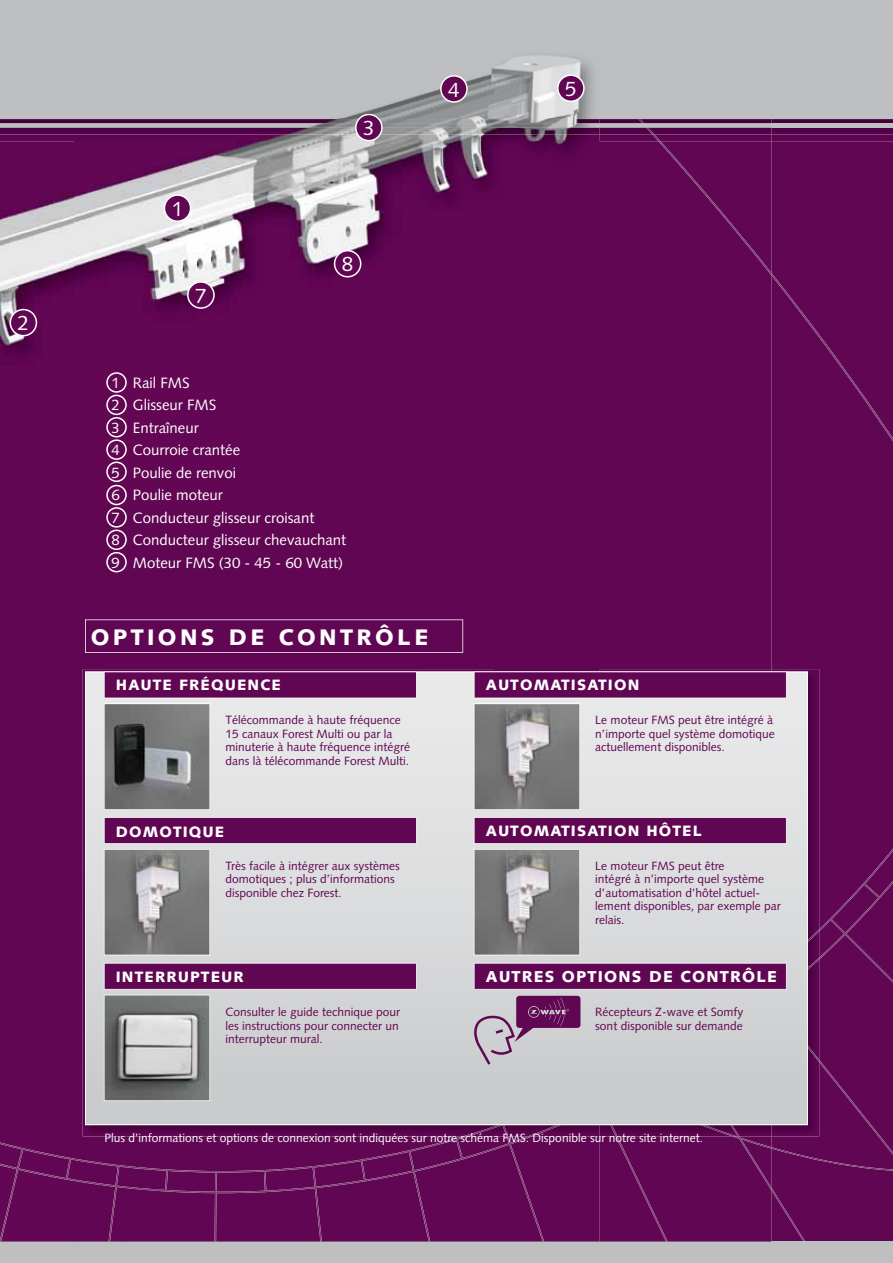
<style>
.page{position:relative;width:893px;height:1263px;background:#fff}
.page>*{position:absolute;margin:0;border:0;box-sizing:border-box;transform-origin:0 0}
.t1{font:900 22.5px "Syntax";letter-spacing:.15em;color:#fff}
.t2{font:20.7px "Syntax";color:#fff}
.t3{font:900 15.75px "Syntax";letter-spacing:.075em;color:#fff}
.t4{font:15px/22.5px "Syntax";color:#fff}
.t5{font:900 15px "Syntax";letter-spacing:.075em;color:#fff}
.t6{font:12px/13.5px "Syntax";color:#600653}
.t7{font:12px "Syntax";color:#fff}
</style>
<div class="page">
<div style="left:771px;top:141px;width:122px;height:1101px;background:#600653"></div>
<div style="left:0;top:1242px;width:893px;height:21px;background:#bdbfc0"></div>
<div style="left:0;top:0;width:893px;height:119px;background:#bdbfc0"></div>
<img style="left:771px;top:119px;width:122px;height:22px">
<div style="left:0;top:123px;width:893px;height:5px;background:#bdbfc0"></div>
<img style="left:600px;top:119px;width:171px;height:4px">
<div style="left:600px;top:128px;width:171px;height:541px;background:#600653"></div>
<div style="left:658px;top:141px;width:113px;height:134px;background:#600653"></div>
<div style="left:600px;top:1136px;width:16px;height:106px;background:#600653"></div>
<div style="left:616px;top:1136px;width:155px;height:106px;background:#600653"></div>
<svg style="left:638px;top:119px;width:22px;height:22px"></svg>
<img style="left:600px;top:123px;width:171px;height:5px">
<img style="left:0;top:56px;width:600px;height:85px">
<img style="left:0;top:118px;width:600px;height:1px">
<img style="left:0;top:141px;width:495px;height:367px">
<div style="left:495px;top:141px;width:105px;height:528px;background:#600653"></div>
<div style="left:0;top:508px;width:74px;height:734px;background:#630754"></div>
<div style="left:74px;top:508px;width:422px;height:209px;background:#600653"></div>
<img style="left:74px;top:717px;width:53px;height:525px">
<div style="left:127px;top:1136px;width:473px;height:106px;background:#600653"></div>
<img style="left:0;top:1094px;width:21px;height:96px">
<img style="left:439px;top:1136px;width:93px;height:54px">
<img style="left:20px;top:1143px;width:420px;height:47px">
<img style="left:0;top:1189px;width:14px;height:53px">
<img style="left:109px;top:1189px;width:213px;height:53px">
<img style="left:417px;top:1189px;width:13px;height:53px">
<img style="left:525px;top:1189px;width:19px;height:53px">
<svg style="left:85px;top:619px;width:378px;height:34px;background:#67125b"></svg>
<img style="left:600px;top:669px;width:219px;height:467px">
<img style="left:808px;top:929px;width:11px;height:133px">
<img style="left:610px;top:1125px;width:129px;height:11px">
<img style="left:83px;top:669px;width:517px;height:51px">
<img style="left:83px;top:720px;width:51px;height:416px">
<img style="left:134px;top:1125px;width:466px;height:11px">
<img style="left:462px;top:1125px;width:99px;height:11px">
<svg style="left:85px;top:671px;width:723px;height:454px;background:#d5d5d6"></svg>
<svg style="left:104px;top:963px;width:313px;height:138px;background:#aa9baa"></svg>
<svg style="left:474px;top:817px;width:313px;height:138px;background:#af9fae"></svg>
<svg style="left:104px;top:671px;width:313px;height:139px;background:#ae9fad"></svg>
<svg style="left:474px;top:671px;width:313px;height:139px;background:#b5a5b3"></svg>
<svg style="left:104px;top:817px;width:313px;height:138px;background:#af9fae"></svg>
<svg style="left:106px;top:372px;width:21px;height:200px;background:#803674"></svg>
<svg style="left:164px;top:194px;width:27px;height:28px"></svg>
<svg style="left:10px;top:309px;width:27px;height:27px"></svg>
<svg style="left:355px;top:114px;width:28px;height:27px"></svg>
<svg style="left:440px;top:75px;width:28px;height:28px"></svg>
<svg style="left:557px;top:74px;width:28px;height:28px"></svg>
<svg style="left:187px;top:281px;width:28px;height:28px"></svg>
<svg style="left:334px;top:250px;width:27px;height:27px"></svg>
<svg style="left:474px;top:963px;width:313px;height:27px;background:#69155d"></svg>
<svg style="left:474px;top:996px;width:106px;height:69px;background:#ab90a9"></svg>
<h2 class="t2" style="left:18px;top:311px;width:13px">2</h2>
<h2 class="t2" style="left:172px;top:196px;width:13px">1</h2>
<h2 class="t2" style="left:195px;top:283px;width:13px">7</h2>
<h2 class="t2" style="left:363px;top:116px;width:13px">3</h2>
<h2 class="t2" style="left:342px;top:252px;width:13px">8</h2>
<h2 class="t2" style="left:448px;top:77px;width:13px">4</h2>
<h2 class="t2" style="left:565px;top:77px;width:13px">5</h2>
<p class="t4" style="left:112px;top:371px;width:236px">1 Rail FMS<br>2 Glisseur FMS<br>3 Entraîneur<br>4 Courroie crantée<br>5 Poulie de renvoi<br>6 Poulie moteur<br>7 Conducteur glisseur croisant<br>8 Conducteur glisseur chevauchant<br>9 Moteur FMS (30 - 45 - 60 Watt)</p>
<h1 class="t1" style="left:91px;top:624px;width:339px">OPTIONS DE CONTRÔLE</h1>
<p class="t5" style="left:116px;top:676px;width:167px">HAUTE FRÉQUENCE</p>
<p class="t6" style="left:225px;top:713px;width:186px">Télécommande à haute fréquence 15 canaux Forest Multi ou par la minuterie à haute fréquence intégré dans là télécommande Forest Multi.</p>
<p class="t5" style="left:116px;top:823px;width:110px">DOMOTIQUE</p>
<p class="t6" style="left:225px;top:859px;width:176px">Très facile à intégrer aux systèmes domotiques ; plus d’informations disponible chez Forest.</p>
<p class="t5" style="left:116px;top:967px;width:129px">INTERRUPTEUR</p>
<p class="t6" style="left:225px;top:1005px;width:176px;text-align:justify">Consulter le guide technique pour les instructions pour connecter un interrupteur mural.</p>
<p class="t5" style="left:486px;top:676px;width:155px">AUTOMATISATION</p>
<p class="t6" style="left:595px;top:713px;width:181px">Le moteur FMS peut être intégré à n’importe quel système domotique actuellement disponibles.</p>
<p class="t5" style="left:486px;top:822px;width:218px">AUTOMATISATION HÔTEL</p>
<p class="t6" style="left:595px;top:859px;width:187px">Le moteur FMS peut être<br>intégré à n’importe quel système d’automatisation d’hôtel actuel&shy;lement disponibles, par exemple par relais.</p>
<h3 class="t3" style="left:486px;top:967px;width:293px">AUTRES OPTIONS DE CONTRÔLE</h3>
<p class="t6" style="left:595px;top:1005px;width:150px">Récepteurs Z-wave et Somfy sont disponible sur demande</p>
<p class="t7" style="left:105px;top:1131px;width:600px">Plus d’informations et options de connexion sont indiquées sur notre schéma FMS. Disponible sur notre site internet.</p>
</div>
